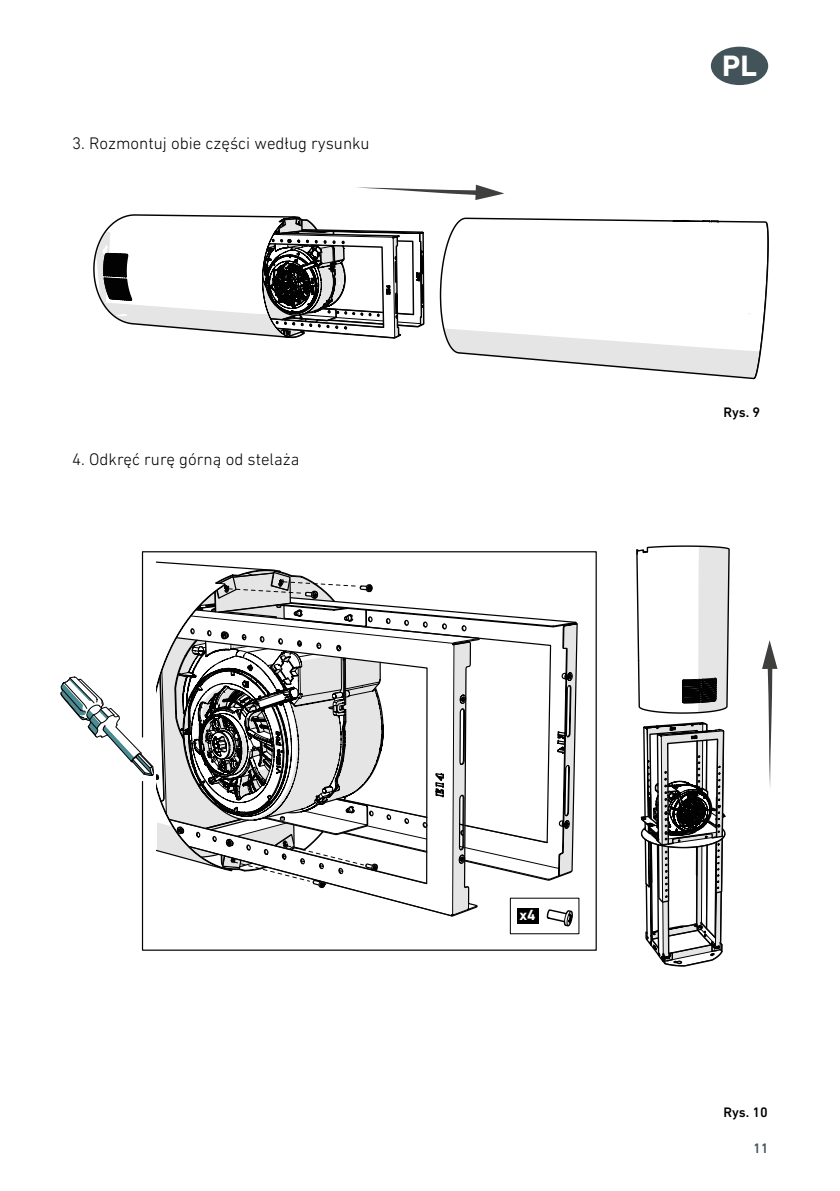
<style>
.page{position:relative;width:840px;height:1191px;background:#fff}
.page>*{position:absolute;margin:0;border:0;box-sizing:border-box;transform-origin:0 0}
.t1{font:700 30px "DIN Next LT Pro";color:#fff}
.t2{font:300 17px "DIN Next LT Pro";color:#000}
.t3{font:700 15px "DIN Next LT Pro";color:#fff}
.t4{font:500 14px "DIN Next LT Pro";color:#000}
.t5{font:500 14px "DIN Next LT Pro";color:#42535a}
</style>
<div class="page">
<div style="left:710px;top:47px;width:57px;height:38px;background:#42535a;border-radius:50%"></div>
<svg style="left:504px;top:218px;width:265px;height:162px"></svg>
<svg style="left:708px;top:218px;width:11px;height:7px"></svg>
<svg style="left:762px;top:640px;width:15px;height:71px"></svg>
<svg style="left:504px;top:615px;width:41px;height:265px"></svg>
<svg style="left:60px;top:184px;width:444px;height:746px"></svg>
<svg style="left:560px;top:218px;width:148px;height:162px"></svg>
<svg style="left:545px;top:545px;width:185px;height:422px"></svg>
<p class="t2" style="left:72px;top:133px;width:299px">3. Rozmontuj obie części według rysunku</p>
<p class="t2" style="left:72px;top:449px;width:229px">4. Odkręć rurę górną od stelaża</p>
<p class="t3" style="left:519px;top:906px;width:18px">x4</p>
<h1 class="t1" style="left:721px;top:48px;width:36px">PL</h1>
<p class="t4" style="left:723px;top:404px;width:38px">Rys. 9</p>
<p class="t4" style="left:723px;top:1104px;width:46px">Rys. 10</p>
<p class="t5" style="left:752px;top:1139px;width:17px">11</p>
</div>
